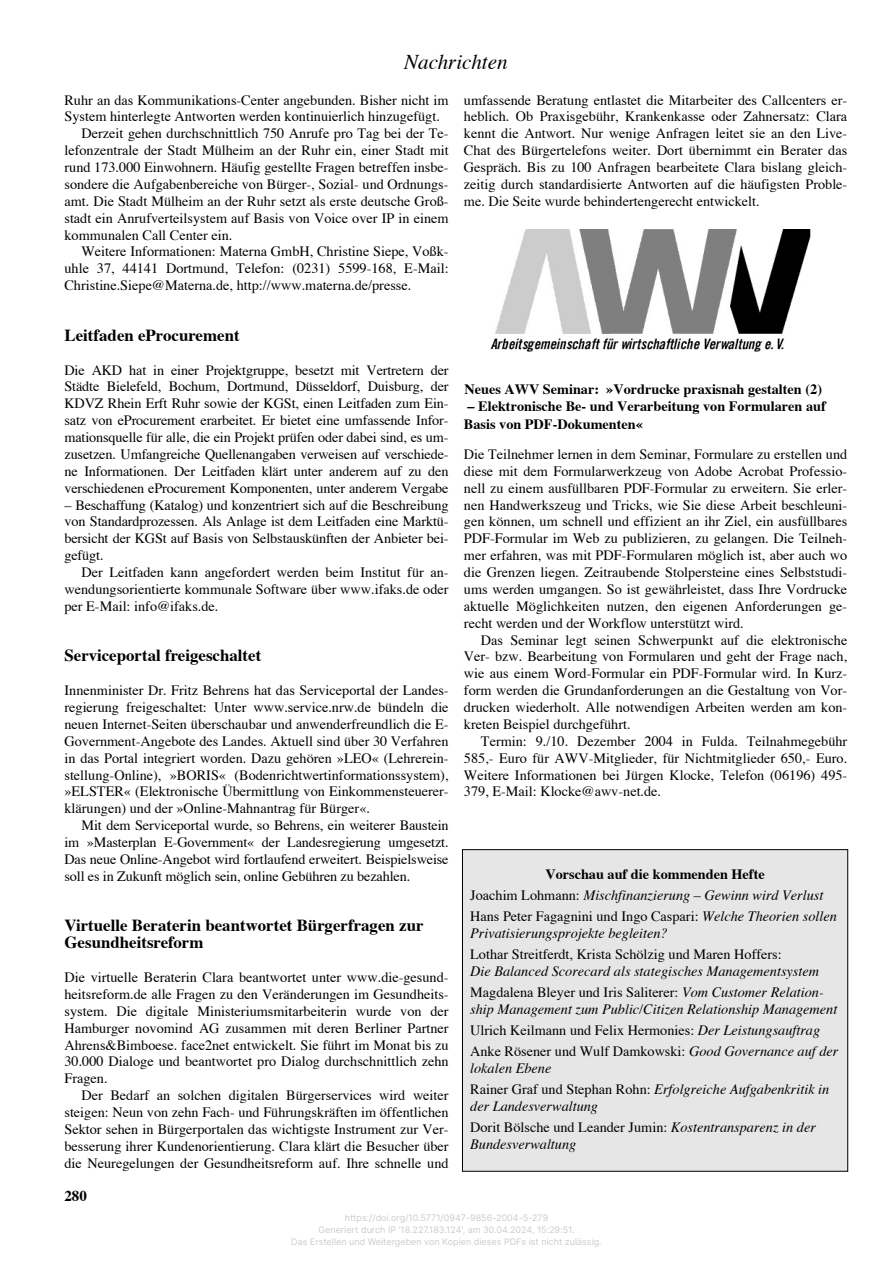
<style>
.page{position:relative;width:893px;height:1263px;background:#fff}
.page>*{position:absolute;margin:0;border:0;box-sizing:border-box;transform-origin:0 0}
.t1{font:italic 21px "Times";color:#000}
.t2{font:700 16.8px/17.2px "Times";color:#000}
.t3{font:700 15px "Times";color:#000}
.t4{font:14.25px/16.8px "Times";color:#000;text-align:justify}
.t5{font:italic 14.25px/21.1px "Times";color:#000}
.t6{font:700 14.25px/17.2px "Times";color:#000}
.t7{font:9px/12px "Inter";color:#ccc;text-align:center}
.s1{font-weight:700;font-style:normal}
.s2{font-style:normal}
</style>
<div class="page">
<div style="left:462px;top:850px;width:385px;height:321px;background:#e6e6e6"></div>
<div style="left:462px;top:849px;width:385px;height:323px;border:1px solid #000"></div>
<img style="left:490px;top:230px;width:320px;height:122px">
<h1 class="t1" style="left:404px;top:53px;width:105px">Nachrichten</h1>
<p class="t4" style="left:64px;top:93px;width:385px">Ruhr an das Kommunikations-Center angebunden. Bisher nicht im</p>
<p class="t4" style="left:64px;top:110px;width:377px">System hinterlegte Antworten werden kontinuierlich hinzugefügt.</p>
<p class="t4" style="left:81px;top:126px;width:368px">Derzeit gehen durchschnittlich 750 Anrufe pro Tag bei der Te-</p>
<p class="t4" style="left:64px;top:143px;width:386px">lefonzentrale der Stadt Mülheim an der Ruhr ein, einer Stadt mit</p>
<p class="t4" style="left:64px;top:160px;width:385px">rund 173.000 Einwohnern. Häufig gestellte Fragen betreffen insbe-</p>
<p class="t4" style="left:64px;top:177px;width:385px">sondere die Aufgabenbereiche von Bürger-, Sozial- und Ordnungs-</p>
<p class="t4" style="left:64px;top:194px;width:385px">amt. Die Stadt Mülheim an der Ruhr setzt als erste deutsche Groß-</p>
<p class="t4" style="left:64px;top:211px;width:385px">stadt ein Anrufverteilsystem auf Basis von Voice over IP in einem</p>
<p class="t4" style="left:64px;top:228px;width:169px">kommunalen Call Center ein.</p>
<p class="t4" style="left:81px;top:245px;width:368px">Weitere Informationen: Materna GmbH, Christine Siepe, Voßk-</p>
<p class="t4" style="left:64px;top:261px;width:385px">uhle 37, 44141 Dortmund, Telefon: (0231) 5599-168, E-Mail:</p>
<p class="t4" style="left:64px;top:278px;width:348px">Christine.Siepe@Materna.de, http://www.materna.de/presse.</p>
<p class="t2" style="left:64px;top:328px;width:177px">Leitfaden eProcurement</p>
<p class="t4" style="left:64px;top:363px;width:385px">Die AKD hat in einer Projektgruppe, besetzt mit Vertretern der Städte Bielefeld, Bochum, Dortmund, Düsseldorf, Duisburg, der KDVZ Rhein Erft Ruhr sowie der KGSt, einen Leitfaden zum Ein&shy;satz von eProcurement erarbeitet. Er bietet eine umfassende Infor&shy;mationsquelle für alle, die ein Projekt prüfen oder dabei sind, es um&shy;zusetzen. Umfangreiche Quellenangaben verweisen auf verschiede&shy;ne Informationen. Der Leitfaden klärt unter anderem auf zu den verschiedenen eProcurement Komponenten, unter anderem Vergabe</p>
<p class="t4" style="left:64px;top:498px;width:385px">– Beschaffung (Katalog) und konzentriert sich auf die Beschreibung von Standardprozessen. Als Anlage ist dem Leitfaden eine Marktü&shy;bersicht der KGSt auf Basis von Selbstauskünften der Anbieter bei&shy;gefügt.</p>
<p class="t4" style="left:64px;top:565px;width:385px;text-indent:17px">Der Leitfaden kann angefordert werden beim Institut für an&shy;wendungsorientierte kommunale Software über www.ifaks.de oder per E-Mail: info@ifaks.de.</p>
<p class="t2" style="left:64px;top:648px;width:198px">Serviceportal freigeschaltet</p>
<p class="t4" style="left:64px;top:683px;width:386px">Innenminister Dr. Fritz Behrens hat das Serviceportal der Landes&shy;regierung freigeschaltet: Unter www.service.nrw.de bündeln die neuen Internet-Seiten überschaubar und anwenderfreundlich die E-Government-Angebote des Landes. Aktuell sind über 30 Verfahren in das Portal integriert worden. Dazu gehören »LEO« (Lehrerein&shy;stellung-Online), »BORIS« (Bodenrichtwertinformationssystem), »ELSTER« (Elektronische Übermittlung von Einkommensteuerer&shy;klärungen) und der »Online-Mahnantrag für Bürger«.</p>
<p class="t4" style="left:64px;top:818px;width:385px;text-indent:17px">Mit dem Serviceportal wurde, so Behrens, ein weiterer Baustein im »Masterplan E-Government« der Landesregierung umgesetzt.<br>Das neue Online-Angebot wird fortlaufend erweitert. Beispielsweise soll es in Zukunft möglich sein, online Gebühren zu bezahlen.</p>
<p class="t2" style="left:64px;top:918px;width:360px">Virtuelle Beraterin beantwortet Bürgerfragen zur<br>Gesundheitsreform</p>
<p class="t4" style="left:64px;top:970px;width:386px">Die virtuelle Beraterin Clara beantwortet unter www.die-gesund&shy;heitsreform.de alle Fragen zu den Veränderungen im Gesundheits&shy;system. Die digitale Ministeriumsmitarbeiterin wurde von der Hamburger novomind AG zusammen mit deren Berliner Partner Ahrens&amp;Bimboese. face2net entwickelt. Sie führt im Monat bis zu 30.000 Dialoge und beantwortet pro Dialog durchschnittlich zehn Fragen.</p>
<p class="t4" style="left:64px;top:1088px;width:385px;text-indent:17px">Der Bedarf an solchen digitalen Bürgerservices wird weiter steigen: Neun von zehn Fach- und Führungskräften im öffentlichen Sektor sehen in Bürgerportalen das wichtigste Instrument zur Ver&shy;besserung ihrer Kundenorientierung. Clara klärt die Besucher über die Neuregelungen der Gesundheitsreform auf. Ihre schnelle und</p>
<p class="t3" style="left:64px;top:1190px;width:24px">280</p>
<p class="t4" style="left:464px;top:93px;width:385px">umfassende Beratung entlastet die Mitarbeiter des Callcenters er&shy;heblich. Ob Praxisgebühr, Krankenkasse oder Zahnersatz: Clara kennt die Antwort. Nur wenige Anfragen leitet sie an den Live-Chat des Bürgertelefons weiter. Dort übernimmt ein Berater das Gespräch. Bis zu 100 Anfragen bearbeitete Clara bislang gleich&shy;zeitig durch standardisierte Antworten auf die häufigsten Proble&shy;me. Die Seite wurde behindertengerecht entwickelt.</p>
<p class="t6" style="left:464px;top:382px;width:359px">Neues AWV Seminar: »Vordrucke praxisnah gestalten (2)</p>
<p class="t6" style="left:464px;top:399px;width:363px">– Elektronische Be- und Verarbeitung von Formularen auf<br>Basis von PDF-Dokumenten«</p>
<p class="t4" style="left:464px;top:447px;width:385px">Die Teilnehmer lernen in dem Seminar, Formulare zu erstellen und diese mit dem Formularwerkzeug von Adobe Acrobat Professio&shy;nell zu einem ausfüllbaren PDF-Formular zu erweitern. Sie erler&shy;nen Handwerkszeug und Tricks, wie Sie diese Arbeit beschleuni&shy;gen können, um schnell und effizient an ihr Ziel, ein ausfüllbares PDF-Formular im Web zu publizieren, zu gelangen. Die Teilneh&shy;mer erfahren, was mit PDF-Formularen möglich ist, aber auch wo die Grenzen liegen. Zeitraubende Stolpersteine eines Selbststudi&shy;ums werden umgangen. So ist gewährleistet, dass Ihre Vordrucke aktuelle Möglichkeiten nutzen, den eigenen Anforderungen ge&shy;recht werden und der Workflow unterstützt wird.</p>
<p class="t4" style="left:464px;top:633px;width:385px;text-indent:17px">Das Seminar legt seinen Schwerpunkt auf die elektronische Ver- bzw. Bearbeitung von Formularen und geht der Frage nach, wie aus einem Word-Formular ein PDF-Formular wird. In Kurz&shy;form werden die Grundanforderungen an die Gestaltung von Vor&shy;drucken wiederholt. Alle notwendigen Arbeiten werden am kon&shy;kreten Beispiel durchgeführt.</p>
<p class="t4" style="left:464px;top:734px;width:385px;text-indent:17px">Termin: 9./10. Dezember 2004 in Fulda. Teilnahmegebühr 585,- Euro für AWV-Mitglieder, für Nichtmitglieder 650,- Euro.<br>Weitere Informationen bei Jürgen Klocke, Telefon (06196) 495- 379, E-Mail: Klocke@awv-net.de.</p>
<p class="t5" style="left:470px;top:865px;width:368px;text-indent:75px"><span class="s1">Vorschau auf die kommenden Hefte<br></span><span class="s2">Joachim Lohmann:</span> Mischfinanzierung – Gewinn wird Verlust<br><span class="s2">Hans Peter Fagagnini und Ingo Caspari:</span> Welche Theorien sollen</p>
<p class="t5" style="left:470px;top:924px;width:199px">Privatisierungsprojekte begleiten?</p>
<p class="t4" style="left:470px;top:947px;width:313px">Lothar Streitferdt, Krista Schölzig und Maren Hoffers:</p>
<p class="t5" style="left:470px;top:962px;width:355px">Die Balanced Scorecard als stategisches Managementsystem<br><span class="s2">Magdalena Bleyer und Iris Saliterer:</span> Vom Customer Relation-</p>
<p class="t5" style="left:470px;top:1000px;width:370px">ship Management zum Public/Citizen Relationship Management<br><span class="s2">Ulrich Keilmann und Felix Hermonies:</span> Der Leistungsauftrag<br><span class="s2">Anke Rösener und Wulf Damkowski:</span> Good Governance auf der</p>
<p class="t5" style="left:470px;top:1059px;width:360px">lokalen Ebene<br><span class="s2">Rainer Graf und Stephan Rohn:</span> Erfolgreiche Aufgabenkritik in</p>
<p class="t5" style="left:470px;top:1097px;width:347px">der Landesverwaltung<br><span class="s2">Dorit Bölsche und Leander Jumin:</span> Kostentransparenz in der</p>
<p class="t5" style="left:470px;top:1135px;width:108px">Bundesverwaltung</p>
<p class="t7" style="left:291px;top:1212px;width:312px">https://doi.org/10.5771/0947-9856-2004-5-279<br>Generiert durch IP '18.227.183.124', am 30.04.2024, 15:29:51.<br>Das Erstellen und Weitergeben von Kopien dieses PDFs ist nicht zulässig.</p>
</div>
